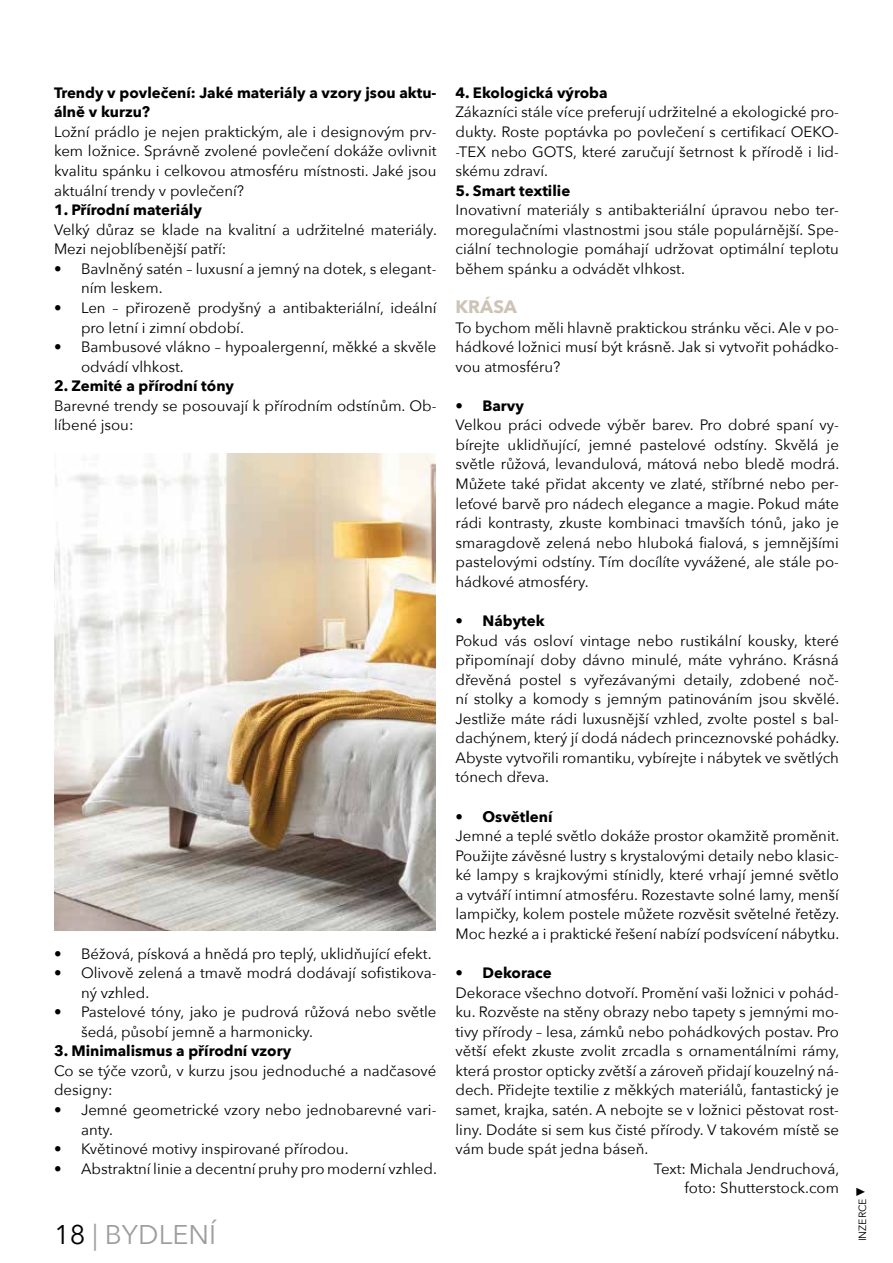
<style>
.page{position:relative;width:893px;height:1263px;background:#fff}
.page>*{position:absolute;margin:0;border:0;box-sizing:border-box;transform-origin:0 0}
.t1{font:27px "Avenir Next";color:#9d9d9c}
.t2{font:700 18px "Avenir Next";color:#cdc4b6}
.t3{font:15px/19.5px "Avenir Next";color:#000}
.t4{font:700 15px/19.5px "Avenir Next";color:#000}
.t5{font:12px "Impact";color:#000}
.t6{font:10.5px "Avenir Next";color:#000}
.s1{color:#000}
</style>
<div class="page">
<img style="left:54px;top:454px;width:382px;height:476px">
<p class="t4" style="left:54px;top:83px;width:384px">Trendy v povlečení: Jaké materiály a vzory jsou aktu&shy;álně v kurzu?</p>
<p class="t3" style="left:54px;top:121px;width:384px;text-align:justify">Ložní prádlo je nejen praktickým, ale i designovým prv&shy;kem ložnice. Správně zvolené povlečení dokáže ovlivnit kvalitu spánku i celkovou atmosféru místnosti. Jaké jsou aktuální trendy v povlečení?</p>
<p class="t4" style="left:54px;top:200px;width:149px">1. Přírodní materiály</p>
<p class="t3" style="left:54px;top:219px;width:384px">Velký důraz se klade na kvalitní a udržitelné materiály.<br>Mezi nejoblíbenější patří:</p>
<p class="t3" style="left:81px;top:258px;width:357px;text-indent:-27px">• Bavlněný satén – luxusní a jemný na dotek, s elegant&shy;ním leskem.</p>
<p class="t3" style="left:81px;top:297px;width:357px;text-indent:-27px">• Len – přirozeně prodyšný a antibakteriální, ideální pro letní i zimní období.</p>
<p class="t3" style="left:81px;top:336px;width:357px;text-indent:-27px">• Bambusové vlákno – hypoalergenní, měkké a skvěle odvádí vlhkost.</p>
<p class="t4" style="left:54px;top:376px;width:182px">2. Zemité a přírodní tóny</p>
<p class="t3" style="left:54px;top:395px;width:384px">Barevné trendy se posouvají k přírodním odstínům. Ob&shy;líbené jsou:</p>
<p class="t3" style="left:54px;top:943px;width:379px">• Béžová, písková a hnědá pro teplý, uklidňující efekt.</p>
<p class="t3" style="left:81px;top:962px;width:357px;text-indent:-27px">• Olivově zelená a tmavě modrá dodávají sofistikova&shy;ný vzhled.</p>
<p class="t3" style="left:81px;top:1001px;width:357px;text-indent:-27px">• Pastelové tóny, jako je pudrová růžová nebo světle šedá, působí jemně a harmonicky.</p>
<p class="t4" style="left:54px;top:1041px;width:239px">3. Minimalismus a přírodní vzory</p>
<p class="t3" style="left:54px;top:1060px;width:384px">Co se týče vzorů, v kurzu jsou jednoduché a nadčasové designy:</p>
<p class="t3" style="left:81px;top:1099px;width:357px;text-indent:-27px">• Jemné geometrické vzory nebo jednobarevné vari&shy;anty.</p>
<p class="t3" style="left:54px;top:1138px;width:296px">• Květinové motivy inspirované přírodou.</p>
<p class="t3" style="left:54px;top:1158px;width:384px">• Abstraktní linie a decentní pruhy pro moderní vzhled.</p>
<h1 class="t1" style="left:54px;top:1212px;width:164px"><span class="s1">18</span> | BYDLENÍ</h1>
<p class="t4" style="left:455px;top:83px;width:154px">4. Ekologická výroba</p>
<p class="t3" style="left:455px;top:102px;width:385px;text-align:justify">Zákazníci stále více preferují udržitelné a ekologické pro&shy;dukty. Roste poptávka po povlečení s certifikací OEKO--TEX nebo GOTS, které zaručují šetrnost k přírodě i lid&shy;skému zdraví.</p>
<p class="t4" style="left:455px;top:180px;width:116px">5. Smart textilie</p>
<p class="t3" style="left:455px;top:200px;width:385px;text-align:justify">Inovativní materiály s antibakteriální úpravou nebo ter&shy;moregulačními vlastnostmi jsou stále populárnější. Spe&shy;ciální technologie pomáhají udržovat optimální teplotu během spánku a odvádět vlhkost.</p>
<p class="t2" style="left:455px;top:291px;width:63px">KRÁSA</p>
<p class="t3" style="left:455px;top:317px;width:385px;text-align:justify">To bychom měli hlavně praktickou stránku věci. Ale v po&shy;hádkové ložnici musí být krásně. Jak si vytvořit pohádko&shy;vou atmosféru?</p>
<p class="t4" style="left:455px;top:396px;width:70px">• Barvy</p>
<p class="t3" style="left:455px;top:415px;width:385px;text-align:justify">Velkou práci odvede výběr barev. Pro dobré spaní vy&shy;bírejte uklidňující, jemné pastelové odstíny. Skvělá je světle růžová, levandulová, mátová nebo bledě modrá.<br>Můžete také přidat akcenty ve zlaté, stříbrné nebo per&shy;leťové barvě pro nádech elegance a magie. Pokud máte rádi kontrasty, zkuste kombinaci tmavších tónů, jako je smaragdově zelená nebo hluboká fialová, s jemnějšími pastelovými odstíny. Tím docílíte vyvážené, ale stále po&shy;hádkové atmosféry.</p>
<p class="t4" style="left:455px;top:611px;width:91px">• Nábytek</p>
<p class="t3" style="left:455px;top:630px;width:385px;text-align:justify">Pokud vás osloví vintage nebo rustikální kousky, které připomínají doby dávno minulé, máte vyhráno. Krásná dřevěná postel s vyřezávanými detaily, zdobené noč&shy;ní stolky a komody s jemným patinováním jsou skvělé.<br>Jestliže máte rádi luxusnější vzhled, zvolte postel s bal&shy;dachýnem, který jí dodá nádech princeznovské pohádky.<br>Abyste vytvořili romantiku, vybírejte i nábytek ve světlých tónech dřeva.</p>
<p class="t4" style="left:455px;top:806px;width:98px">• Osvětlení</p>
<p class="t3" style="left:455px;top:825px;width:385px;text-align:justify">Jemné a teplé světlo dokáže prostor okamžitě proměnit.<br>Použijte závěsné lustry s krystalovými detaily nebo klasic&shy;ké lampy s krajkovými stínidly, které vrhají jemné světlo a vytváří intimní atmosféru. Rozestavte solné lamy, menší lampičky, kolem postele můžete rozvěsit světelné řetězy.<br>Moc hezké a i praktické řešení nabízí podsvícení nábytku.</p>
<p class="t4" style="left:455px;top:963px;width:98px">• Dekorace</p>
<p class="t3" style="left:455px;top:982px;width:385px">Dekorace všechno dotvoří. Promění vaši ložnici v pohád-</p>
<p class="t3" style="left:455px;top:1001px;width:385px">ku. Rozvěste na stěny obrazy nebo tapety s jemnými mo-</p>
<p class="t3" style="left:455px;top:1021px;width:385px">tivy přírody – lesa, zámků nebo pohádkových postav. Pro</p>
<p class="t3" style="left:455px;top:1041px;width:385px">větší efekt zkuste zvolit zrcadla s ornamentálními rámy,</p>
<p class="t3" style="left:455px;top:1060px;width:385px">která prostor opticky zvětší a zároveň přidají kouzelný ná-</p>
<p class="t3" style="left:455px;top:1080px;width:385px">dech. Přidejte textilie z měkkých materiálů, fantastický je</p>
<p class="t3" style="left:455px;top:1099px;width:385px">samet, krajka, satén. A nebojte se v ložnici pěstovat rost-</p>
<p class="t3" style="left:455px;top:1119px;width:385px">liny. Dodáte si sem kus čisté přírody. V takovém místě se</p>
<p class="t3" style="left:455px;top:1138px;width:194px">vám bude spát jedna báseň.</p>
<p class="t3" style="left:654px;top:1158px;width:187px">Text: Michala Jendruchová,</p>
<p class="t3" style="left:684px;top:1178px;width:156px">foto: Shutterstock.com</p>
<p class="t5" style="left:855px;top:1182px;width:13px">►</p>
<p class="t6" style="left:854px;top:1241px;width:44px;rotate:-90deg">INZERCE</p>
</div>
